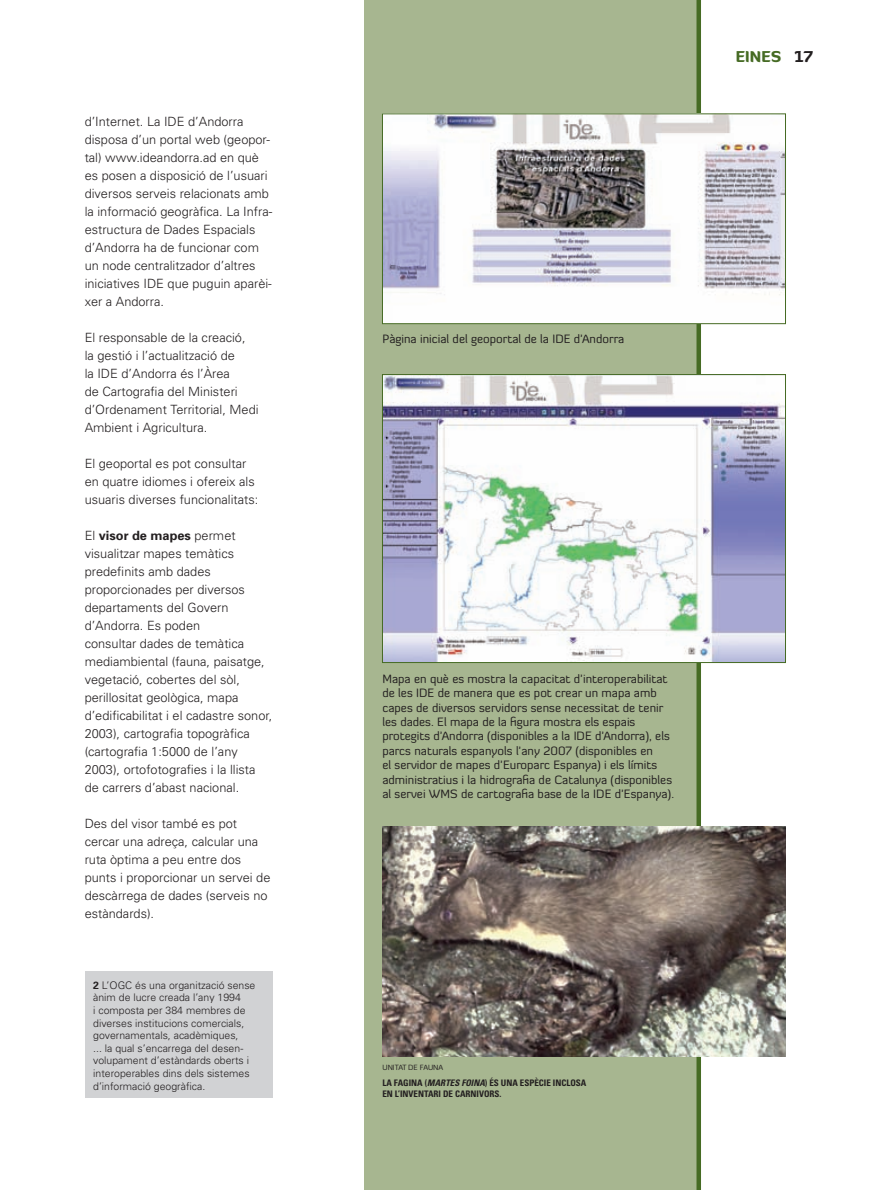
<style>
.page{position:relative;width:893px;height:1190px;background:#fff}
.page>*{position:absolute;margin:0;border:0;box-sizing:border-box;transform-origin:0 0}
.PAT_seccio_Diavlo{font:900 15px "Diavlo";letter-spacing:.01em;color:#466b24}
.PAT_seccio_Diavlo-2{font:900 15px "Diavlo";color:#231f20}
.PAT_text_Univers{font:300 12.75px/18px "Univers";color:#231f20}
.PAT_desp_text{font:12px/14.4px "Diavlo";color:#231f20}
.t1{font:300 10.5px/12.6px "Univers";color:#231f20}
.PAT_peu_de_foto_UNIV{font:700 condensed 9px/11.2px "Univers";color:#231f20}
.PAT_peu_de_foto_UNIV-2{font:7.5px "Diavlo";color:#231f20}
.s1{font-weight:700}
.s2{font-style:italic}
</style>
<div class="page">
<div style="left:365px;top:0;width:336px;height:1190px;background:#a7b690"></div>
<div style="left:696px;top:0;width:5px;height:1190px;background:#466b24"></div>
<img style="left:384px;top:115px;width:399px;height:207px">
<div style="left:382px;top:113px;width:403px;height:211px;border:1px solid #466b24"></div>
<img style="left:384px;top:376px;width:399px;height:285px">
<div style="left:382px;top:374px;width:403px;height:289px;border:1px solid #466b24"></div>
<img style="left:382px;top:827px;width:403px;height:230px">
<div style="left:85px;top:972px;width:187px;height:126px;background:#d1d2d4"></div>
<p class="PAT_text_Univers" style="left:85px;top:112px;width:189px">d’Internet. La IDE d’Andorra disposa d’un portal web (geopor&shy;tal) www.ideandorra.ad en què es posen a disposició de l’usuari diversos serveis relacionats amb la informació geogràfica. La Infra&shy;estructura de Dades Espacials d’Andorra ha de funcionar com un node centralitzador d’altres iniciatives IDE que puguin aparèi&shy;xer a Andorra.</p>
<p class="PAT_text_Univers" style="left:85px;top:328px;width:175px">El responsable de la creació,<br>la gestió i l’actualització de<br>la IDE d’Andorra és l’Àrea<br>de Cartografia del Ministeri d’Ordenament Territorial, Medi<br>Ambient i Agricultura.</p>
<p class="PAT_text_Univers" style="left:85px;top:454px;width:175px">El geoportal es pot consultar en quatre idiomes i ofereix als usuaris diverses funcionalitats:</p>
<p class="PAT_text_Univers" style="left:85px;top:526px;width:189px">El <span class="s1">visor de mapes</span> permet visualitzar mapes temàtics predefinits amb dades proporcionades per diversos departaments del Govern d’Andorra. Es poden<br>consultar dades de temàtica mediambiental (fauna, paisatge, vegetació, cobertes del sòl, perillositat geològica, mapa d’edificabilitat i el cadastre sonor,<br>2003), cartografia topogràfica (cartografia 1:5000 de l’any<br>2003), ortofotografies i la llista de carrers d’abast nacional.</p>
<p class="PAT_text_Univers" style="left:85px;top:814px;width:187px">Des del visor també es pot cercar una adreça, calcular una ruta òptima a peu entre dos punts i proporcionar un servei de descàrrega de dades (serveis no estàndards).</p>
<p class="t1" style="left:93px;top:979px;width:164px"><span class="s1">2</span> L’OGC és una organització sense ànim de lucre creada l’any 1994<br>i composta per 384 membres de diverses institucions comercials, governamentals, acadèmiques,<br>... la qual s’encarrega del desen&shy;volupament d’estàndards oberts i interoperables dins dels sistemes d’informació geogràfica.</p>
<p class="PAT_desp_text" style="left:382px;top:331px;width:177px">Pàgina inicial del geoportal de la IDE</p>
<p class="PAT_desp_text" style="left:574px;top:331px;width:52px">d’Andorra</p>
<p class="PAT_seccio_Diavlo" style="left:735px;top:47px;width:47px">EINES</p>
<p class="PAT_seccio_Diavlo-2" style="left:794px;top:47px;width:20px">17</p>
<p class="PAT_desp_text" style="left:382px;top:671px;width:286px">Mapa en què es mostra la capacitat d’interoperabilitat de les IDE</p>
<p class="PAT_desp_text" style="left:382px;top:685px;width:282px;text-indent:55px">de manera que es pot crear un mapa amb capes de diversos servidors sense necessitat de tenir les dades. El mapa de la figura mostra els espais protegits d’Andorra (disponibles a la IDE</p>
<p class="PAT_desp_text" style="left:382px;top:729px;width:291px;text-indent:213px">d’Andorra), els parcs naturals espanyols l’any 2007 (disponibles en<br>el servidor de mapes d’Europarc Espanya) i els límits administratius i la hidrografia de Catalunya (disponibles al servei WMS de cartografia base de la IDE</p>
<p class="PAT_desp_text" style="left:615px;top:786px;width:61px">d’Espanya).</p>
<p class="PAT_peu_de_foto_UNIV-2" style="left:382px;top:1063px;width:62px">unitat de fauna</p>
<p class="PAT_peu_de_foto_UNIV" style="left:382px;top:1077px;width:205px">LA FAGINA (<span class="s2">MARTES FOINA</span>) ÉS UNA ESPÈCIE INCLOSA<br>EN L’INVENTARI DE CARNIVORS.</p>
</div>
